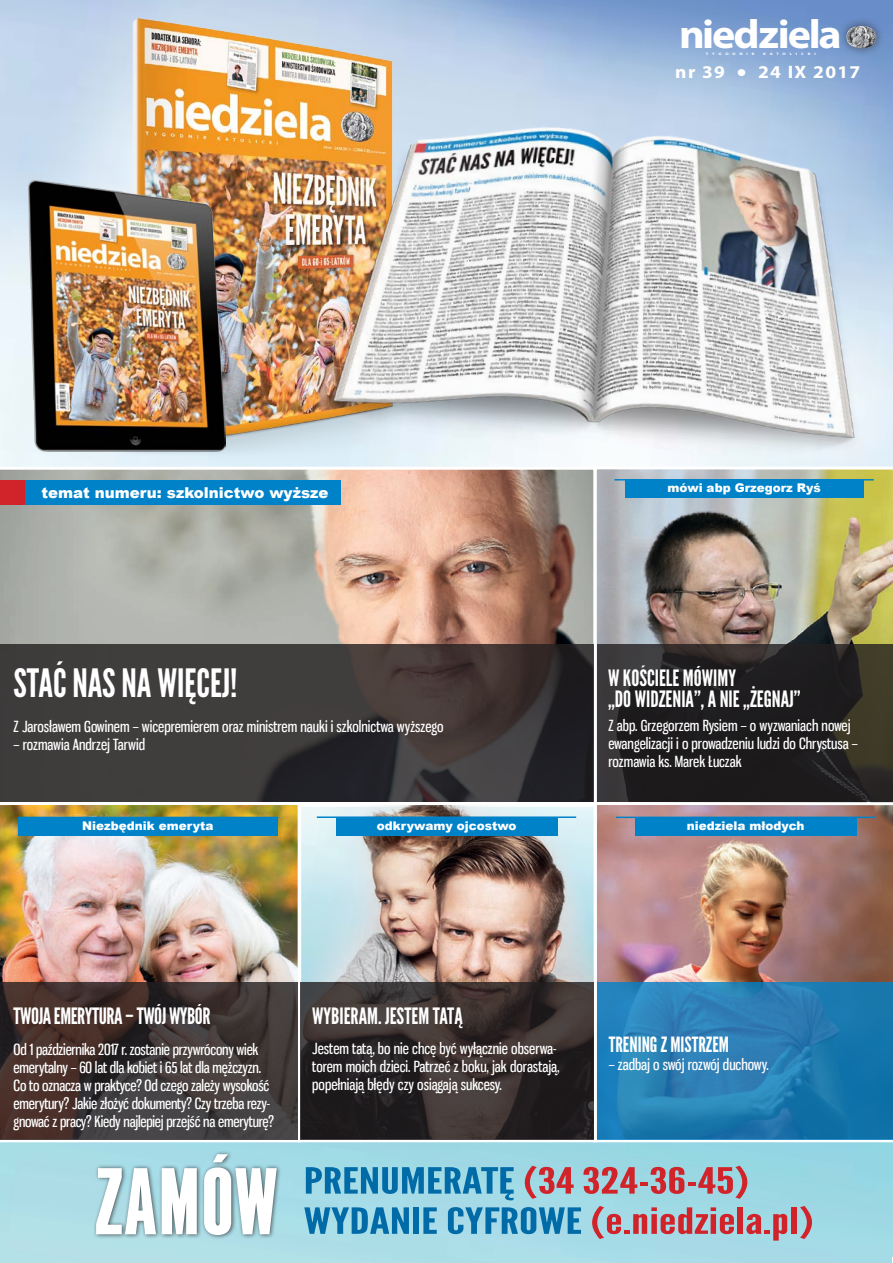
<style>
.page{position:relative;width:893px;height:1263px;background:#fff}
.page>*{position:absolute;margin:0;border:0;box-sizing:border-box;transform-origin:0 0}
.t1{font:condensed 90px "League Gothic";color:#fff;scale:1.5 1}
.t2{font:700 40.8px "Myriad Pro";letter-spacing:-.05em;color:#fff;scale:1.08 1}
.t3{font:39px "League Gothic";color:#fff}
.t4{font:36px/40.2px "League Gothic";color:#d1232a;scale:1.5 1}
.t5{font:22.5px/21px "League Gothic";color:#fff}
.t6{font:22.5px "League Gothic";letter-spacing:-.02em;color:#fff}
.t7{font:21px "League Gothic";color:#fff}
.t8{font:700 18px "Myriad Pro";letter-spacing:.07em;color:#fff;scale:1.08 1}
.t9{font:15px/18px "Gnuolane Free";color:#fff}
.t10{font:900 15px "Arial";color:#fff}
.t11{font:900 12px "Arial";color:#fff}
.t12{font:700 3.45px "Myriad Pro";letter-spacing:.835em;color:#fff;scale:1.33 1}
.s1{color:#006ba7}
</style>
<div class="page">
<img style="left:0;top:0;width:893px;height:1263px">
<img style="left:597px;top:805px;width:296px;height:337px">
<img style="left:111px;top:18px;width:290px;height:440px">
<svg style="left:0;top:467px;width:594px;height:178px;background:#b7a699"></svg>
<img style="left:302px;top:806px;width:291px;height:176px">
<img style="left:0;top:802px;width:298px;height:340px">
<img style="left:594px;top:466px;width:299px;height:339px">
<hr style="left:614px;top:479px;width:260px;height:1px;background:#0082c9">
<hr style="left:19px;top:817px;width:260px;height:1px;background:#0082c9">
<div style="left:18px;top:817px;width:259px;height:18px;background:#0082c9"></div>
<div style="left:298px;top:802px;width:299px;height:340px;border:3px solid #fff"></div>
<hr style="left:317px;top:816px;width:259px;height:2px;background:#0082c9">
<div style="left:336px;top:817px;width:222px;height:18px;background:#0082c9"></div>
<svg style="left:597px;top:982px;width:296px;height:157px;background:#227cb2"></svg>
<svg style="left:301px;top:982px;width:293px;height:157px;background:#322b2a"></svg>
<svg style="left:0;top:982px;width:298px;height:157px;background:#403533"></svg>
<svg style="left:0;top:645px;width:594px;height:157px;background:#3a3637"></svg>
<svg style="left:597px;top:645px;width:296px;height:157px;background:#252322"></svg>
<img style="left:28px;top:180px;width:197px;height:271px">
<div style="left:838px;top:17px;width:47px;height:40px;background:#231f20;opacity:.6"></div>
<img style="left:846px;top:26px;width:30px;height:22px">
<div style="left:92px;top:1150px;width:189px;height:89px;background:#231f20;opacity:.75"></div>
<hr style="left:616px;top:816px;width:259px;height:2px;background:#0082c9">
<div style="left:635px;top:817px;width:222px;height:18px;background:#0082c9"></div>
<div style="left:0;top:481px;width:340px;height:24px;background:#0082c9"></div>
<div style="left:0;top:481px;width:25px;height:24px;background:#d1232a"></div>
<img style="left:320px;top:113px;width:567px;height:359px">
<div style="left:625px;top:479px;width:238px;height:19px;background:#0082c9"></div>
<h2 class="t2" style="left:679px;top:8px;width:152px">niedziela</h2>
<p class="t12" style="left:706px;top:52px;width:38px">TYGODNIK</p>
<p class="t12" style="left:763px;top:52px;width:41px">KATOLICKI</p>
<p class="t8" style="left:675px;top:60px;width:173px">nr 39 ● 24 IX 2017</p>
<p class="t10" style="left:42px;top:481px;width:288px">temat numeru: szkolnictwo wyższe</p>
<p class="t11" style="left:667px;top:479px;width:155px">mówi abp Grzegorz Ryś</p>
<h3 class="t3" style="left:14px;top:660px;width:225px">STAĆ NAS NA WIĘCEJ!</h3>
<p class="t9" style="left:14px;top:718px;width:432px">Z Jarosławem Gowinem – wicepremierem oraz ministrem nauki i szkolnictwa wyższego</p>
<p class="t9" style="left:14px;top:736px;width:133px">– rozmawia Andrzej Tarwid</p>
<p class="t11" style="left:82px;top:817px;width:133px">Niezbędnik emeryta</p>
<p class="t11" style="left:377px;top:817px;width:141px">odkrywamy ojcostwo</p>
<h3 class="t5" style="left:608px;top:667px;width:194px">W KOŚCIELE MÓWIMY<br>„DO WIDZENIA”, ANIE „ŻEGNAJ”</h3>
<p class="t9" style="left:608px;top:716px;width:251px">Z abp. Grzegorzem Rysiem – o wyzwaniach nowej ewangelizacji i o prowadzeniu ludzi do Chrystusa – rozmawia ks. Marek Łuczak</p>
<p class="t11" style="left:687px;top:817px;width:119px">niedziela młodych</p>
<h3 class="t6" style="left:14px;top:1002px;width:198px">TWOJA EMERYTURA – TWÓJ WYBÓR</h3>
<p class="t9" style="left:14px;top:1041px;width:262px">Od 1 października 2017 r. zostanie przywrócony wiek emerytalny – 60 lat dla kobiet i 65 lat dla mężczyzn.<br>Co to oznacza w praktyce? Od czego zależy wysokość emerytury? Jakie złożyć dokumenty? Czy trzeba rezy&shy;gnować z pracy? Kiedy najlepiej przejść na emeryturę?</p>
<h3 class="t5" style="left:312px;top:1005px;width:152px">WYBIERAM. JESTEM TATĄ</h3>
<p class="t9" style="left:312px;top:1040px;width:249px">Jestem tatą, bo nie chcę być wyłącznie obserwa&shy;torem moich dzieci. Patrzeć z boku, jak dorastają, popełniają błędy czy osiągają sukcesy.</p>
<h3 class="t7" style="left:609px;top:1032px;width:122px">TRENING Z MISTRZEM</h3>
<p class="t9" style="left:609px;top:1056px;width:161px">– zadbaj o swój rozwój duchowy.</p>
<h1 class="t1" style="left:96px;top:1148px;width:124px">ZAMÓW</h1>
<h3 class="t4" style="left:304px;top:1161px;width:342px"><span class="s1">PRENUMERATĘ</span> (34 324-36-45)<br><span class="s1">WYDANIE CYFROWE</span> (e.niedziela.pl)</h3>
</div>
